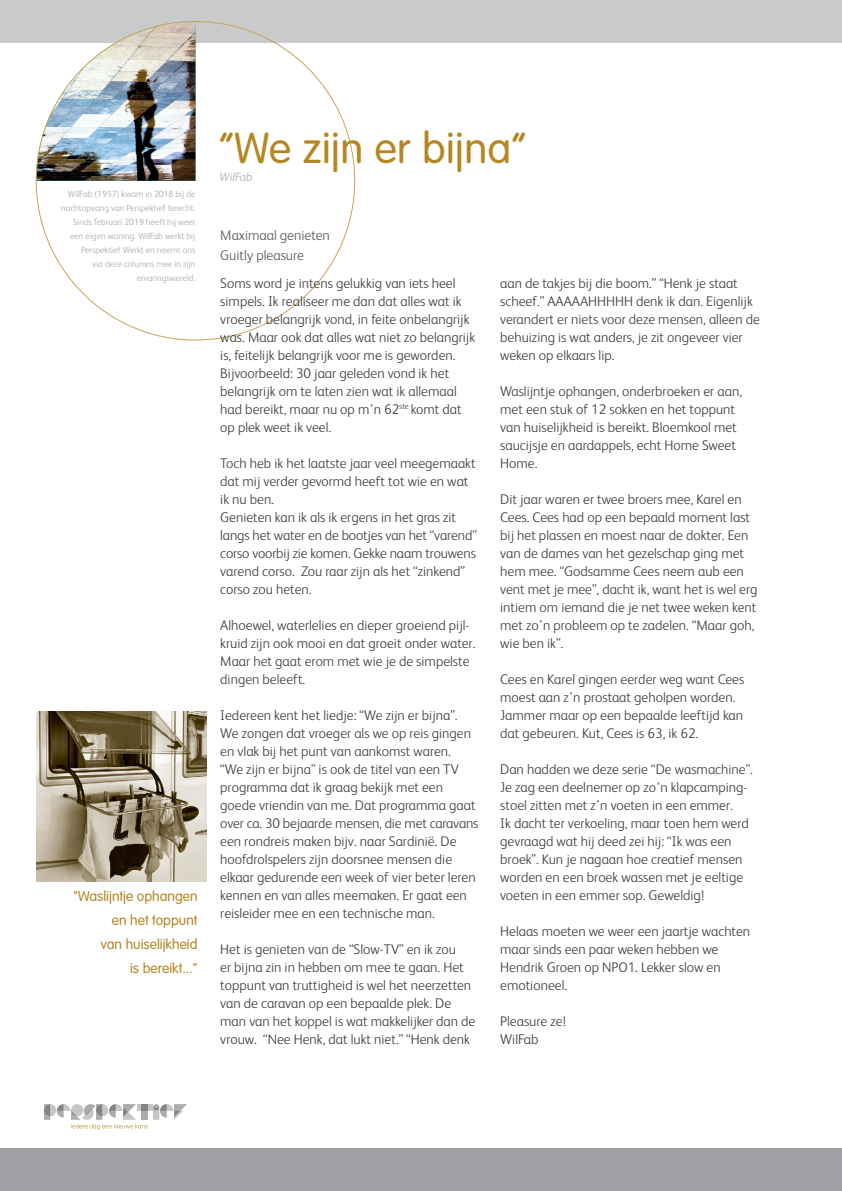
<style>
.page{position:relative;width:842px;height:1191px;background:#fff}
.page>*{position:absolute;margin:0;border:0;box-sizing:border-box;transform-origin:0 0}
.t1{font:300 42.5px "VAG Rounded LT Pro";letter-spacing:.01em;color:#b48723}
.t2{font:300 14px/18px "FS Albert";color:#3e3e3f}
.t3{font:300 14px "VAG Rounded LT Pro";color:#b48723}
.t4{font:300 14px "FS Albert";color:#57585a}
.t5{font:italic 300 12px "FS Albert";color:#a8a9ad}
.t6{font:300 9px/14px "FS Albert";color:#a8a9ad;text-align:right}
</style>
<div class="page">
<div style="left:0;top:1148px;width:842px;height:43px;background:#a0a1a5"></div>
<svg style="left:44px;top:1104px;width:143px;height:25px"></svg>
<div style="left:0;top:0;width:842px;height:43px;background:#c9cacc"></div>
<img style="left:36px;top:21px;width:159px;height:160px">
<img style="left:36px;top:711px;width:170px;height:171px">
<p class="t6" style="left:68px;top:187px;width:129px">WilFab (1957) kwam in 2018 bij de</p>
<p class="t6" style="left:61px;top:201px;width:136px">nachtopvang van Perspektief terecht.<br>Sinds februari 2019 heeft hij weer</p>
<p class="t6" style="left:70px;top:229px;width:127px">een eigen woning. WilFab werkt bij</p>
<p class="t6" style="left:81px;top:243px;width:116px">Perspektief Werkt en neemt ons</p>
<p class="t6" style="left:93px;top:257px;width:104px">via deze columns mee in zijn</p>
<p class="t6" style="left:137px;top:271px;width:60px">ervaringswereld.</p>
<p class="t3" style="left:73px;top:888px;width:126px">"Waslijntje ophangen</p>
<p class="t3" style="left:112px;top:912px;width:87px">en het toppunt</p>
<p class="t3" style="left:101px;top:936px;width:98px">van huiselijkheid</p>
<p class="t3" style="left:130px;top:960px;width:69px">is bereikt..."</p>
<p class="t1" style="left:220px;top:123px;width:308px">“We zijn er bijna”</p>
<p class="t5" style="left:220px;top:168px;width:35px">WilFab</p>
<p class="t4" style="left:220px;top:226px;width:111px">Maximaal genieten</p>
<p class="t4" style="left:220px;top:246px;width:85px">Guitly pleasure</p>
<p class="t2" style="left:220px;top:274px;width:237px">Soms word je intens gelukkig van iets heel</p>
<p class="t2" style="left:220px;top:292px;width:256px">simpels. Ik realiseer me dan dat alles wat ik vroeger belangrijk vond, in feite onbelangrijk was. Maar ook dat alles wat niet zo belangrijk is, feitelijk belangrijk voor me is geworden.</p>
<p class="t2" style="left:220px;top:364px;width:230px">Bijvoorbeeld: 30 jaar geleden vond ik het</p>
<p class="t2" style="left:220px;top:382px;width:243px">belangrijk om te laten zien wat ik allemaal had bereikt, maar nu op m’n 62<sup>ste</sup> komt dat</p>
<p class="t2" style="left:220px;top:418px;width:112px">op plek weet ik veel.</p>
<p class="t2" style="left:220px;top:454px;width:257px">Toch heb ik het laatste jaar veel meegemaakt dat mij verder gevormd heeft tot wie en wat</p>
<p class="t2" style="left:220px;top:490px;width:55px">ik nu ben.</p>
<p class="t2" style="left:220px;top:508px;width:258px">Genieten kan ik als ik ergens in het gras zit langs het water en de bootjes van het “varend”</p>
<p class="t2" style="left:220px;top:544px;width:257px">corso voorbij zie komen. Gekke naam trouwens varend corso. Zou raar zijn als het “zinkend” corso zou heten.</p>
<p class="t2" style="left:220px;top:616px;width:257px">Alhoewel, waterlelies en dieper groeiend pijl&shy;kruid zijn ook mooi en dat groeit onder water.<br>Maar het gaat erom met wie je de simpelste dingen beleeft.</p>
<p class="t2" style="left:220px;top:706px;width:239px">Iedereen kent het liedje: “We zijn er bijna”.</p>
<p class="t2" style="left:220px;top:724px;width:252px">We zongen dat vroeger als we op reis gingen en vlak bij het punt van aankomst waren.</p>
<p class="t2" style="left:220px;top:760px;width:260px">“We zijn er bijna” is ook de titel van een TV programma dat ik graag bekijk met een goede vriendin van me. Dat programma gaat over ca. 30 bejaarde mensen, die met caravans</p>
<p class="t2" style="left:220px;top:832px;width:257px">een rondreis maken bijv. naar Sardinië. De hoofdrolspelers zijn doorsnee mensen die elkaar gedurende een week of vier beter leren kennen en van alles meemaken. Er gaat een reisleider mee en een technische man.</p>
<p class="t2" style="left:220px;top:940px;width:237px">Het is genieten van de “Slow-TV” en ik zou</p>
<p class="t2" style="left:220px;top:958px;width:257px">er bijna zin in hebben om mee te gaan. Het toppunt van truttigheid is wel het neerzetten van de caravan op een bepaalde plek. De man van het koppel is wat makkelijker dan de vrouw. “Nee Henk, dat lukt niet.” “Henk denk</p>
<p class="t2" style="left:500px;top:274px;width:239px">aan de takjes bij die boom.” “Henk je staat</p>
<p class="t2" style="left:500px;top:292px;width:261px">scheef.” AAAAAHHHHH denk ik dan. Eigenlijk verandert er niets voor deze mensen, alleen de behuizing is wat anders, je zit ongeveer vier weken op elkaars lip.</p>
<p class="t2" style="left:500px;top:382px;width:243px">Waslijntje ophangen, onderbroeken er aan, met een stuk of 12 sokken en het toppunt</p>
<p class="t2" style="left:500px;top:418px;width:238px;text-align:justify">van huiselijkheid is bereikt. Bloemkool met saucijsje en aardappels, echt Home Sweet Home.</p>
<p class="t2" style="left:500px;top:490px;width:259px">Dit jaar waren er twee broers mee, Karel en Cees. Cees had op een bepaald moment last bij het plassen en moest naar de dokter. Een van de dames van het gezelschap ging met hem mee. “Godsamme Cees neem aub een vent met je mee”, dacht ik, want het is wel erg intiem om iemand die je net twee weken kent met zo’n probleem op te zadelen. “Maar goh, wie ben ik”.</p>
<p class="t2" style="left:500px;top:670px;width:246px">Cees en Karel gingen eerder weg want Cees moest aan z’n prostaat geholpen worden.<br>Jammer maar op een bepaalde leeftijd kan dat gebeuren. Kut, Cees is 63, ik 62.</p>
<p class="t2" style="left:500px;top:760px;width:254px">Dan hadden we deze serie “De wasmachine”.<br>Je zag een deelnemer op zo’n klapcamping&shy;stoel zitten met z’n voeten in een emmer.</p>
<p class="t2" style="left:500px;top:814px;width:250px">Ik dacht ter verkoeling, maar toen hem werd gevraagd wat hij deed zei hij: “Ik was een broek”. Kun je nagaan hoe creatief mensen worden en een broek wassen met je eeltige voeten in een emmer sop. Geweldig!</p>
<p class="t2" style="left:500px;top:922px;width:251px">Helaas moeten we weer een jaartje wachten maar sinds een paar weken hebben we</p>
<p class="t2" style="left:500px;top:958px;width:222px">Hendrik Groen op NPO1. Lekker slow en</p>
<p class="t2" style="left:500px;top:976px;width:68px">emotioneel.</p>
<p class="t2" style="left:500px;top:1012px;width:67px">Pleasure ze!</p>
<p class="t2" style="left:500px;top:1030px;width:40px">WilFab</p>
</div>
